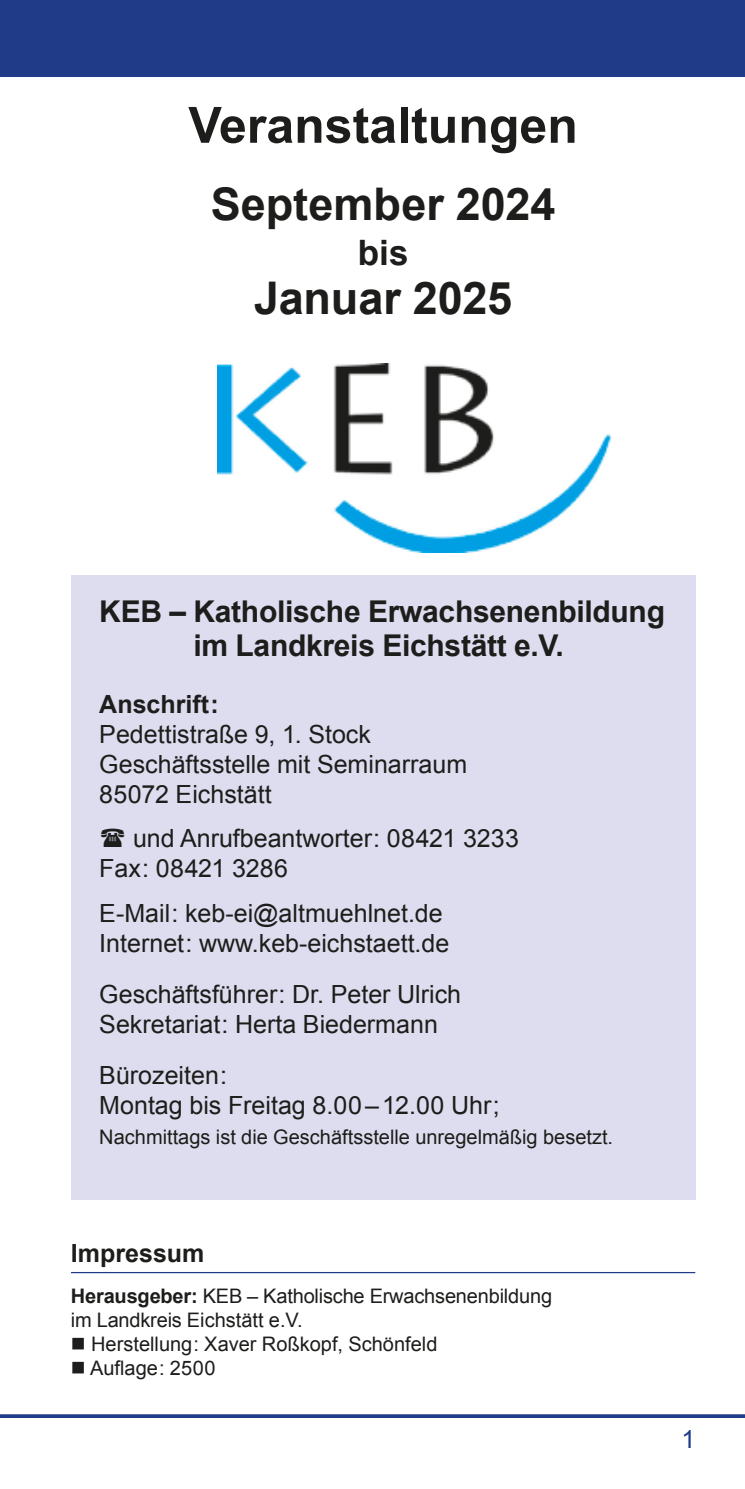
<style>
.page{position:relative;width:745px;height:1489px;background:#fff}
.page>*{position:absolute;margin:0;border:0;box-sizing:border-box;transform-origin:0 0}
.t1{font:700 50px "Arial";color:#1d1d1b}
.t2{font:700 45px "Arial";color:#1d1d1b}
.t3{font:700 35px "Arial";color:#1d1d1b}
.t4{font:700 30px/33.8px "Arial";letter-spacing:-.01em;color:#1d1d1b;text-align:center}
.t5{font:25px/30px "Arial";color:#1d1d1b}
.t6{font:700 25px "Arial";color:#1d1d1b}
.t7{font:25px "Arial";color:#203c89}
.t8{font:20px/24px "Arial";color:#1d1d1b}
.s1{font-weight:700}
</style>
<div class="page">
<div style="left:0;top:0;width:744px;height:76px;background:#203c89"></div>
<svg style="left:0;top:1414px;width:744px;height:3px;background:#334d93"></svg>
<img style="left:217px;top:363px;width:395px;height:189px">
<div style="left:71px;top:575px;width:623px;height:624px;background:#deddef"></div>
<hr style="left:71px;top:1271px;width:623px;height:2px;background:#203c89">
<h1 class="t1" style="left:188px;top:92px;width:390px">Veranstaltungen</h1>
<h2 class="t2" style="left:211px;top:175px;width:346px">September 2024</h2>
<h3 class="t3" style="left:357px;top:229px;width:52px">bis</h3>
<h2 class="t2" style="left:254px;top:268px;width:259px">Januar 2025</h2>
<p class="t4" style="left:99px;top:595px;width:567px">KEB – Katholische Erwachsenenbildung im Landkreis Eichstätt e.V.</p>
<p class="t6" style="left:99px;top:687px;width:121px">Anschrift:</p>
<p class="t5" style="left:99px;top:719px;width:369px">Pedettistraße 9, 1. Stock<br>Geschäftsstelle mit Seminarraum<br>85072 Eichstätt</p>
<p class="t5" style="left:99px;top:823px;width:421px;text-indent:34px">und Anrufbeantworter: 08421 3233<br>Fax: 08421 3286</p>
<p class="t5" style="left:99px;top:898px;width:351px">E-Mail: keb-ei@altmuehlnet.de<br>Internet: www.keb-eichstaett.de</p>
<p class="t5" style="left:99px;top:979px;width:363px">Geschäftsführer: Dr. Peter Ulrich<br>Sekretariat: Herta Biedermann</p>
<p class="t5" style="left:99px;top:1060px;width:401px">Bürozeiten:<br>Montag bis Freitag 8.00–12.00 Uhr;</p>
<p class="t8" style="left:99px;top:1125px;width:515px">Nachmittags ist die Geschäftsstelle unregelmäßig besetzt.</p>
<p class="t6" style="left:71px;top:1236px;width:135px">Impressum</p>
<p class="t8" style="left:71px;top:1284px;width:482px"><span class="s1">Herausgeber:</span> KEB – Katholische Erwachsenenbildung im Landkreis Eichstätt e.V.</p>
<p class="t8" style="left:71px;top:1332px;width:368px">■ Herstellung: Xaver Roßkopf, Schönfeld</p>
<p class="t8" style="left:71px;top:1356px;width:146px">■ Auflage: 2500</p>
<p class="t7" style="left:681px;top:1422px;width:15px">1</p>
</div>
